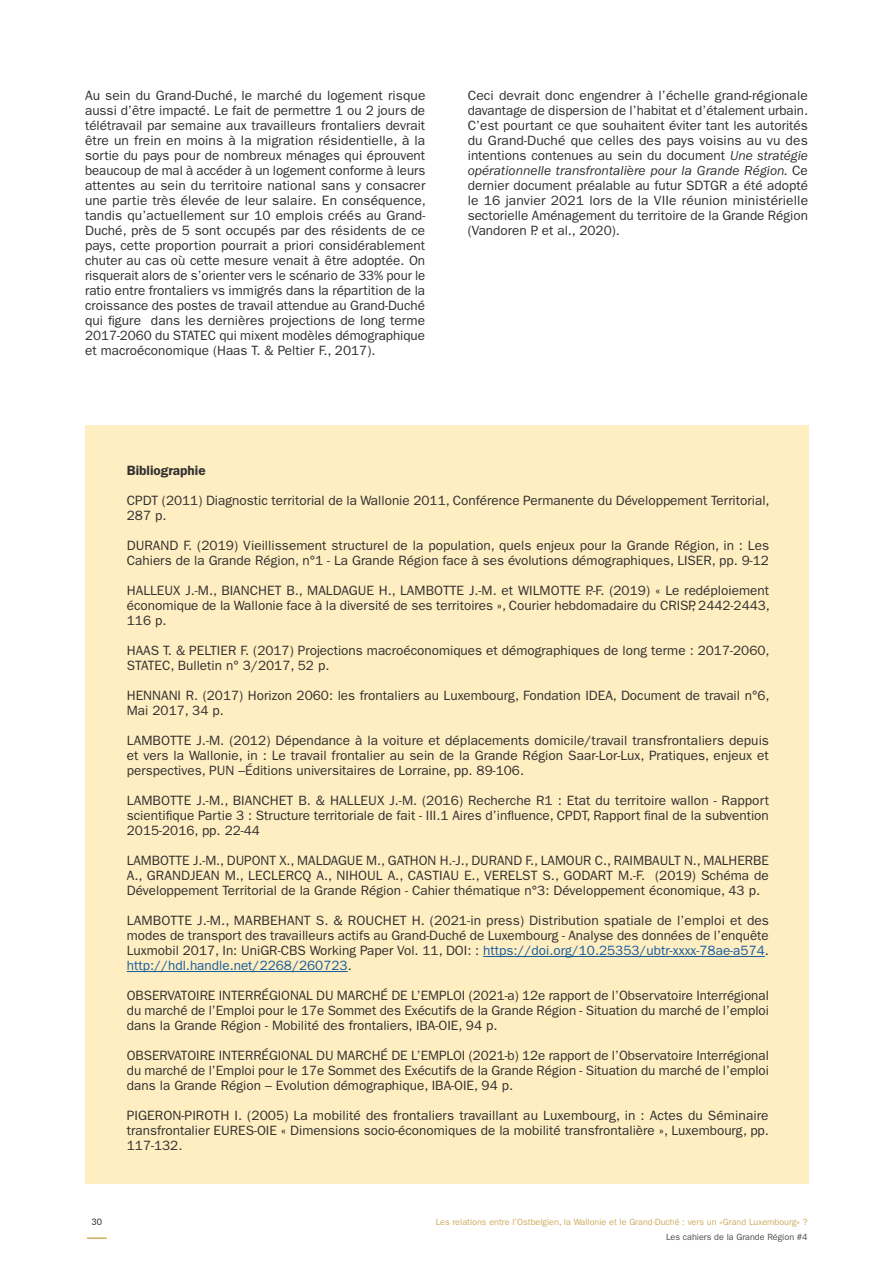
<style>
.page{position:relative;width:893px;height:1263px;background:#fff}
.page>*{position:absolute;margin:0;border:0;box-sizing:border-box;transform-origin:0 0}
.t1{font:13.5px/15px "ITC Franklin Gothic Std";color:#312f30;text-align:justify}
.body_copy{font:600 13.5px "ITC Franklin Gothic Std";color:#312f30}
.t2{font:9px "ITC Franklin Gothic Std";color:#cfaa5b}
.t3{font:9px "ITC Franklin Gothic Std";color:#4a4b4c}
.t4{font:9px "Lato";color:#312f30}
.s1{font-style:italic}
.s2{color:#175d9e}
</style>
<div class="page">
<hr style="left:87px;top:1237px;width:20px;height:2px;background:#cfaa5b">
<div style="left:85px;top:425px;width:723px;height:758px;background:#ffeec1"></div>
<hr style="left:483px;top:956px;width:282px;height:1px;background:#175d9e">
<hr style="left:127px;top:971px;width:221px;height:1px;background:#175d9e">
<p class="t1" style="left:85px;top:88px;width:343px">Au sein du Grand-Duché, le marché du logement risque aussi d’être impacté. Le fait de permettre 1 ou 2 jours de télétravail par semaine aux travailleurs frontaliers devrait être un frein en moins à la migration résidentielle, à la sortie du pays pour de nombreux ménages qui éprouvent beaucoup de mal à accéder à un logement conforme à leurs attentes au sein du territoire national sans y consacrer une partie très élevée de leur salaire. En conséquence, tandis qu’actuellement sur 10 emplois créés au Grand-Duché, près de 5 sont occupés par des résidents de ce pays, cette proportion pourrait a priori considérablement chuter au cas où cette mesure venait à être adoptée. On risquerait alors de s’orienter vers le scénario de 33% pour le ratio entre frontaliers vs immigrés dans la répartition de la croissance des postes de travail attendue au Grand-Duché qui figure dans les dernières projections de long terme 2017-2060 du STATEC qui mixent modèles démographique et macroéconomique (Haas T. &amp; Peltier F., 2017).</p>
<p class="t1" style="left:468px;top:88px;width:342px">Ceci devrait donc engendrer à l’échelle grand-régionale davantage de dispersion de l’habitat et d’étalement urbain.<br>C’est pourtant ce que souhaitent éviter tant les autorités du Grand-Duché que celles des pays voisins au vu des intentions contenues au sein du document <span class="s1">Une stratégie opérationnelle transfrontalière pour la Grande Région.</span> Ce dernier document préalable au futur SDTGR a été adopté le 16 janvier 2021 lors de la VIIe réunion ministérielle sectorielle Aménagement du territoire de la Grande Région (Vandoren P. et al., 2020).</p>
<p class="body_copy" style="left:127px;top:462px;width:80px">Bibliographie</p>
<p class="t1" style="left:127px;top:493px;width:644px">CPDT (2011) Diagnostic territorial de la Wallonie 2011, Conférence Permanente du Développement Territorial,<br>287 p.</p>
<p class="t1" style="left:127px;top:538px;width:644px">DURAND F. (2019) Vieillissement structurel de la population, quels enjeux pour la Grande Région, in : Les<br>Cahiers de la Grande Région, n°1 - La Grande Région face à ses évolutions démographiques, LISER, pp. 9-12</p>
<p class="t1" style="left:127px;top:583px;width:645px">HALLEUX J.-M., BIANCHET B., MALDAGUE H., LAMBOTTE J.-M. et WILMOTTE P.-F. (2019) « Le redéploiement économique de la Wallonie face à la diversité de ses territoires », Courier hebdomadaire du CRISP, 2442-2443, 116 p.</p>
<p class="t1" style="left:127px;top:643px;width:644px">HAAS T. &amp; PELTIER F. (2017) Projections macroéconomiques et démographiques de long terme : 2017-2060,<br>STATEC, Bulletin n° 3/2017, 52 p.</p>
<p class="t1" style="left:127px;top:688px;width:644px">HENNANI R. (2017) Horizon 2060: les frontaliers au Luxembourg, Fondation IDEA, Document de travail n°6,<br>Mai 2017, 34 p.</p>
<p class="t1" style="left:127px;top:733px;width:644px">LAMBOTTE J.-M. (2012) Dépendance à la voiture et déplacements domicile/travail transfrontaliers depuis et vers la Wallonie, in : Le travail frontalier au sein de la Grande Région Saar-Lor-Lux, Pratiques, enjeux et perspectives, PUN –Éditions universitaires de Lorraine, pp. 89-106.</p>
<p class="t1" style="left:127px;top:793px;width:644px">LAMBOTTE J.-M., BIANCHET B. &amp; HALLEUX J.-M. (2016) Recherche R1 : Etat du territoire wallon - Rapport scientifique Partie 3 : Structure territoriale de fait - III.1 Aires d’influence, CPDT, Rapport final de la subvention 2015-2016, pp. 22-44</p>
<p class="t1" style="left:127px;top:853px;width:644px">LAMBOTTE J.-M., DUPONT X., MALDAGUE M., GATHON H.-J., DURAND F., LAMOUR C., RAIMBAULT N., MALHERBE A., GRANDJEAN M., LECLERCQ A., NIHOUL A., CASTIAU E., VERELST S., GODART M.-F. (2019) Schéma de Développement Territorial de la Grande Région - Cahier thématique n°3: Développement économique, 43 p.</p>
<p class="t1" style="left:127px;top:913px;width:644px">LAMBOTTE J.-M., MARBEHANT S. &amp; ROUCHET H. (2021-in press) Distribution spatiale de l’emploi et des modes de transport des travailleurs actifs au Grand-Duché de Luxembourg - Analyse des données de l’enquête Luxmobil 2017, In: UniGR-CBS Working Paper Vol. 11, DOI: : <span class="s2">https://doi.org/10.25353/ubtr-xxxx-78ae-a574</span>. <span class="s2">http://hdl.handle.net/2268/260723</span>.</p>
<p class="t1" style="left:127px;top:988px;width:644px">OBSERVATOIRE INTERRÉGIONAL DU MARCHÉ DE L’EMPLOI (2021-a) 12e rapport de l’Observatoire Interrégional du marché de l’Emploi pour le 17e Sommet des Exécutifs de la Grande Région - Situation du marché de l’emploi dans la Grande Région - Mobilité des frontaliers, IBA-OIE, 94 p.</p>
<p class="t1" style="left:127px;top:1048px;width:644px">OBSERVATOIRE INTERRÉGIONAL DU MARCHÉ DE L’EMPLOI (2021-b) 12e rapport de l’Observatoire Interrégional du marché de l’Emploi pour le 17e Sommet des Exécutifs de la Grande Région - Situation du marché de l’emploi dans la Grande Région – Evolution démographique, IBA-OIE, 94 p.</p>
<p class="t1" style="left:127px;top:1108px;width:644px">PIGERON-PIROTH I. (2005) La mobilité des frontaliers travaillant au Luxembourg, in : Actes du Séminaire transfrontalier EURES-OIE « Dimensions socio-économiques de la mobilité transfrontalière », Luxembourg, pp.<br>117-132.</p>
<p class="t4" style="left:92px;top:1215px;width:12px">30</p>
<p class="t2" style="left:436px;top:1217px;width:373px">Les relations entre l’Ostbelgien, la Wallonie et le Grand-Duché : vers un «Grand Luxembourg» ?</p>
<p class="t3" style="left:666px;top:1232px;width:143px">Les cahiers de la Grande Région #4</p>
</div>
